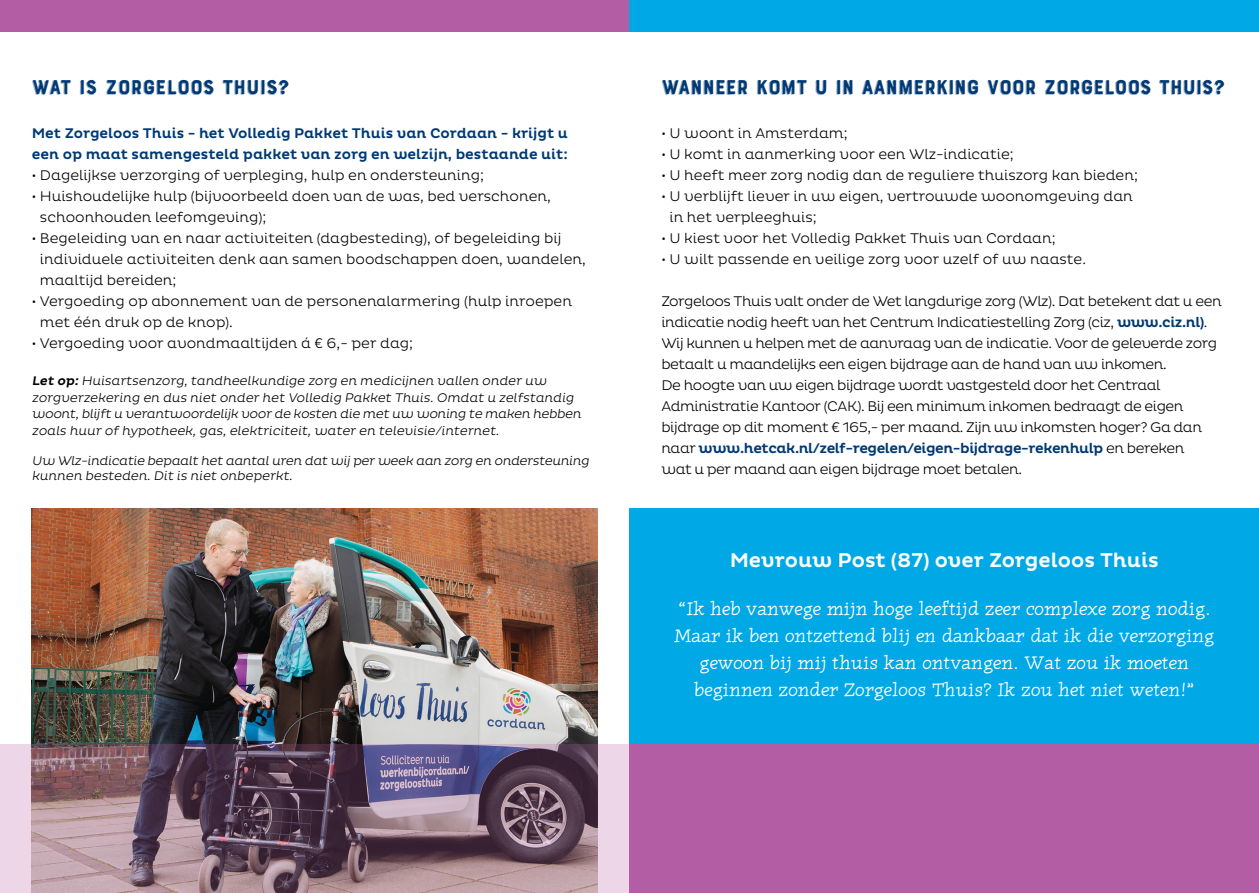
<style>
.page{position:relative;width:1259px;height:893px;background:#fff}
.page>*{position:absolute;margin:0;border:0;box-sizing:border-box;transform-origin:0 0}
.t1{font:23.25px/27px "Radcliffe Hand";color:#fff;text-align:center}
.t2{font:21px "Bourton Hand Drop Line";letter-spacing:-.01em;color:#003974}
.t3{font:500 20.25px "Pluto";color:#fff}
.t4{font:300 14.25px/21px "Pluto";color:#000}
.t5{font:300 14.25px "Pluto";letter-spacing:-.03em;color:#000}
.t6{font:500 14.25px/21px "Pluto";color:#003974}
.t7{font:500 14.25px "Pluto";letter-spacing:-.03em;color:#003974}
.t8{font:300 12.75px/16.5px "Pluto";color:#000}
.s1{font-weight:500}
.s2{font-weight:500;color:#003974}
.s3{font-weight:300;color:#000}
</style>
<div class="page">
<div style="left:629px;top:508px;width:630px;height:236px;background:#00a8e5"></div>
<img style="left:32px;top:508px;width:565px;height:236px">
<svg style="left:0;top:744px;width:629px;height:149px;background:#856d7d"></svg>
<div style="left:0;top:0;width:629px;height:32px;background:#b35da4"></div>
<div style="left:629px;top:0;width:630px;height:32px;background:#00a8e5"></div>
<div style="left:629px;top:744px;width:630px;height:149px;background:#b35da4"></div>
<p class="t2" style="left:32px;top:74px;width:87px">WAT IS ZORGELOOS</p>
<p class="t2" style="left:223px;top:74px;width:12px">THUIS</p>
<p class="t2" style="left:278px;top:74px;width:14px">?</p>
<p class="t6" style="left:32px;top:123px;width:537px">Met Zorgeloos Thuis - het Volledig Pakket Thuis van Cordaan - krijgt u een op maat samengesteld pakket van zorg en welzijn, bestaande uit:</p>
<p class="t4" style="left:32px;top:164px;width:453px">• Dagelijkse verzorging of verpleging, hulp en ondersteuning;</p>
<p class="t4" style="left:40px;top:185px;width:512px;text-indent:-8px">• Huishoudelijke hulp (bijvoorbeeld doen van de was, bed verschonen, schoonhouden leefomgeving);</p>
<p class="t4" style="left:40px;top:227px;width:547px;text-indent:-8px">• Begeleiding van en naar activiteiten (dagbesteding), of begeleiding bij individuele activiteiten denk aan samen boodschappen doen, wandelen, maaltijd bereiden;</p>
<p class="t4" style="left:40px;top:290px;width:533px;text-indent:-8px">• Vergoeding op abonnement van de personenalarmering (hulp inroepen met één druk op de knop).</p>
<p class="t4" style="left:32px;top:332px;width:383px">• Vergoeding voor avondmaaltijden á € 6,- per dag;</p>
<p class="t8" style="left:32px;top:373px;width:518px"><span class="s1">Let op:</span> Huisartsenzorg, tandheelkundige zorg en medicij nen vallen onder uw</p>
<p class="t8" style="left:32px;top:389px;width:553px">zorgverzekering en dus niet onder het Volledig Pakket Thuis. Omdat u zelfstandig woont,blijft u verantwoordelij k voor de kosten die met uw woning te maken hebben zoals huur of hypotheek, gas, elektriciteit, water en televisie/internet.</p>
<p class="t8" style="left:32px;top:453px;width:561px;line-height:15px">Uw Wlz-indicatie bepaalt het aantaluren dat wij per week aan zorg en ondersteuning kunnen besteden. Dit is niet onbeperkt.</p>
<p class="t2" style="left:661px;top:74px;width:396px">WANNEER KOMT U IN AANMERKING VOOR ZORGELOOS</p>
<p class="t2" style="left:1159px;top:74px;width:12px">THUIS</p>
<p class="t2" style="left:1213px;top:74px;width:14px">?</p>
<p class="t4" style="left:661px;top:122px;width:188px">• U woont in Amsterdam;</p>
<p class="t4" style="left:661px;top:143px;width:354px">• U komt in aanmerking voor een Wlz-indicatie;</p>
<p class="t4" style="left:661px;top:164px;width:478px">• U heeft meer zorg nodig dan de reguliere thuiszorg kan bieden;</p>
<p class="t4" style="left:669px;top:185px;width:465px;text-indent:-8px">• U verblijft liever in uw eigen, vertrouwde woonomgeving dan in het verpleeghuis;</p>
<p class="t4" style="left:661px;top:227px;width:396px">• U kiest voor het Volledig Pakket Thuis van Cordaan;</p>
<p class="t4" style="left:661px;top:248px;width:426px">• U wilt passende en veilige zorg voor uzelf of uw naaste.</p>
<p class="t5" style="left:661px;top:293px;width:562px">Zorgeloos Thuis valt onder de Wet langdurige zorg (Wlz). Dat betekent dat u een</p>
<p class="t5" style="left:661px;top:314px;width:548px">indicatie nodig heeft van het Centrum Indicatiestelling Zorg (ciz, <span class="s2">www.ciz.nl)</span>.</p>
<p class="t5" style="left:661px;top:335px;width:557px">Wij kunnen u helpen met de aanvraag van de indicatie. Voor de geleverde zorg</p>
<p class="t5" style="left:661px;top:356px;width:507px">betaalt u maandelijks een eigen bijdrage aan de hand van uw inkomen.</p>
<p class="t5" style="left:661px;top:377px;width:500px">De hoogte van uw eigen bijdrage wordt vastgesteld door het Centraal</p>
<p class="t5" style="left:661px;top:398px;width:524px">Administratie Kantoor (CAK). Bij een minimum inkomen bedraagt de eigen</p>
<p class="t5" style="left:661px;top:419px;width:542px">bijdrage op dit moment € 165,- per maand. Zijn uw inkomsten hoger? Ga dan</p>
<p class="t7" style="left:661px;top:440px;width:524px"><span class="s3">naar</span> www.hetcak.nl/zelf-regelen/eigen-bijdrage-rekenhulp <span class="s3">en bereken</span></p>
<p class="t5" style="left:661px;top:461px;width:362px">wat u per maand aan eigen bijdrage moet betalen.</p>
<p class="t3" style="left:730px;top:548px;width:430px">Mevrouw Post (87) over Zorgeloos Thuis</p>
<p class="t1" style="left:674px;top:595px;width:541px">“Ik heb vanwege mijn hoge leeftijd zeer complexe zorg nodig.<br>Maar ik ben ontzettend blij en dankbaar dat ik die verzorging gewoon bij mij thuis kan ontvangen. Wat zou ik moeten</p>
<p class="t1" style="left:694px;top:676px;width:501px">beginnen zonder Zorgeloos Thuis? Ik zou het niet weten!”</p>
</div>
